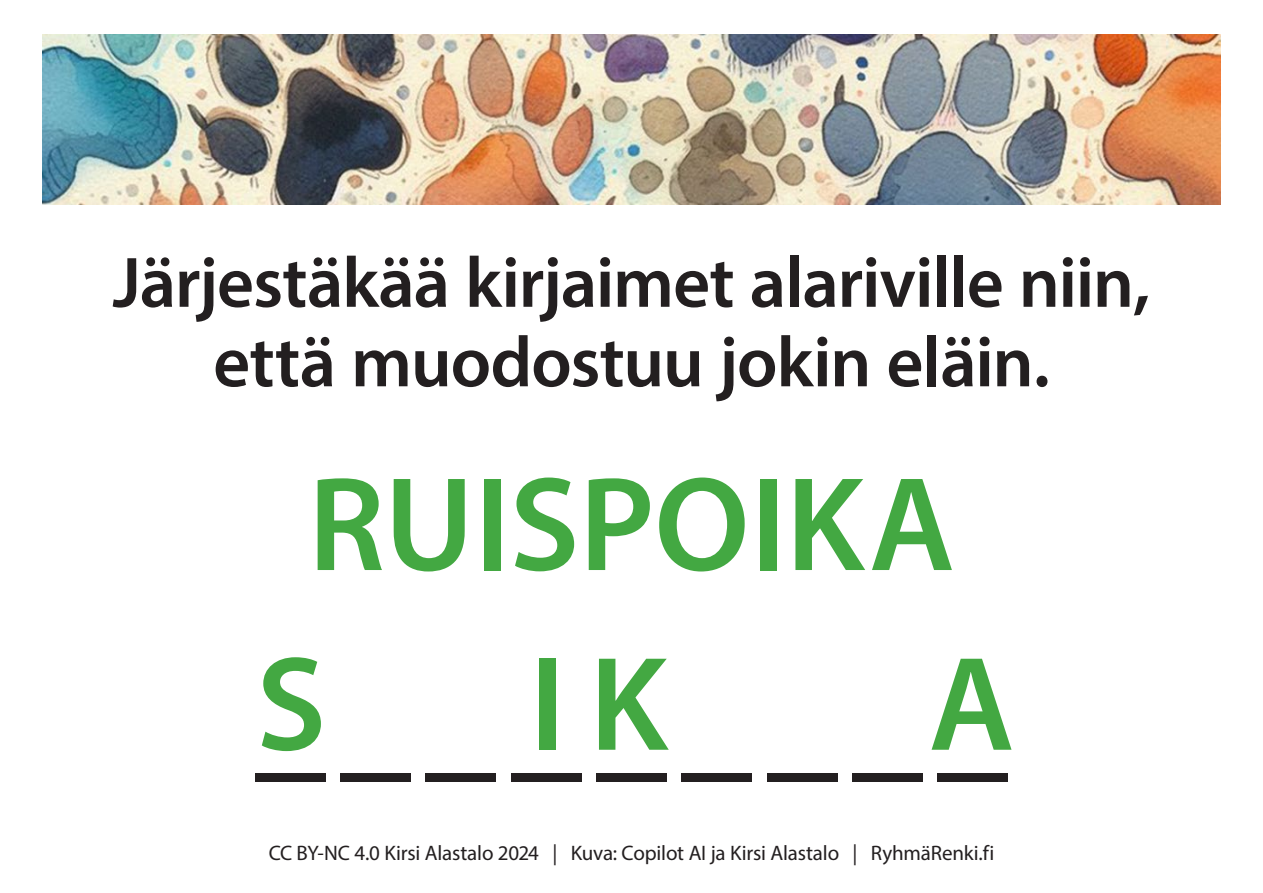
<style>
.page{position:relative;width:1263px;height:893px;background:#fff}
.page>*{position:absolute;margin:0;border:0;box-sizing:border-box;transform-origin:0 0}
.anagrammi{font:600 135px "Myriad Pro";color:#43a842}
.kysymys-iso{font:600 72px/79.5px "Myriad Pro";letter-spacing:-.015em;color:#231f20;text-align:center}
.t1{font:21px "Myriad Pro";letter-spacing:-.01em;color:#231f20}
</style>
<div class="page">
<img style="left:42px;top:34px;width:1178px;height:170px">
<div style="left:255px;top:773px;width:70px;height:8px;background:#231f20"></div>
<div style="left:341px;top:773px;width:70px;height:8px;background:#231f20"></div>
<div style="left:426px;top:773px;width:70px;height:8px;background:#231f20"></div>
<div style="left:511px;top:773px;width:70px;height:8px;background:#231f20"></div>
<div style="left:596px;top:773px;width:70px;height:8px;background:#231f20"></div>
<div style="left:682px;top:773px;width:70px;height:8px;background:#231f20"></div>
<div style="left:767px;top:773px;width:70px;height:8px;background:#231f20"></div>
<div style="left:852px;top:773px;width:70px;height:8px;background:#231f20"></div>
<div style="left:937px;top:773px;width:70px;height:8px;background:#231f20"></div>
<p class="kysymys-iso" style="left:113px;top:241px;width:1039px">Järjestäkää kirjaimet alariville niin, että muodostuu jokin eläin.</p>
<p class="anagrammi" style="left:308px;top:439px;width:648px">RUISPOIKA</p>
<p class="anagrammi" style="left:256px;top:618px;width:72px">S</p>
<p class="anagrammi" style="left:530px;top:618px;width:139px">IK</p>
<p class="anagrammi" style="left:929px;top:618px;width:87px">A</p>
<p class="t1" style="left:269px;top:840px;width:727px">CC BY-NC 4.0 Kirsi Alastalo 2024 | Kuva: Copilot AI ja Kirsi Alastalo | RyhmäRenki.fi</p>
</div>
